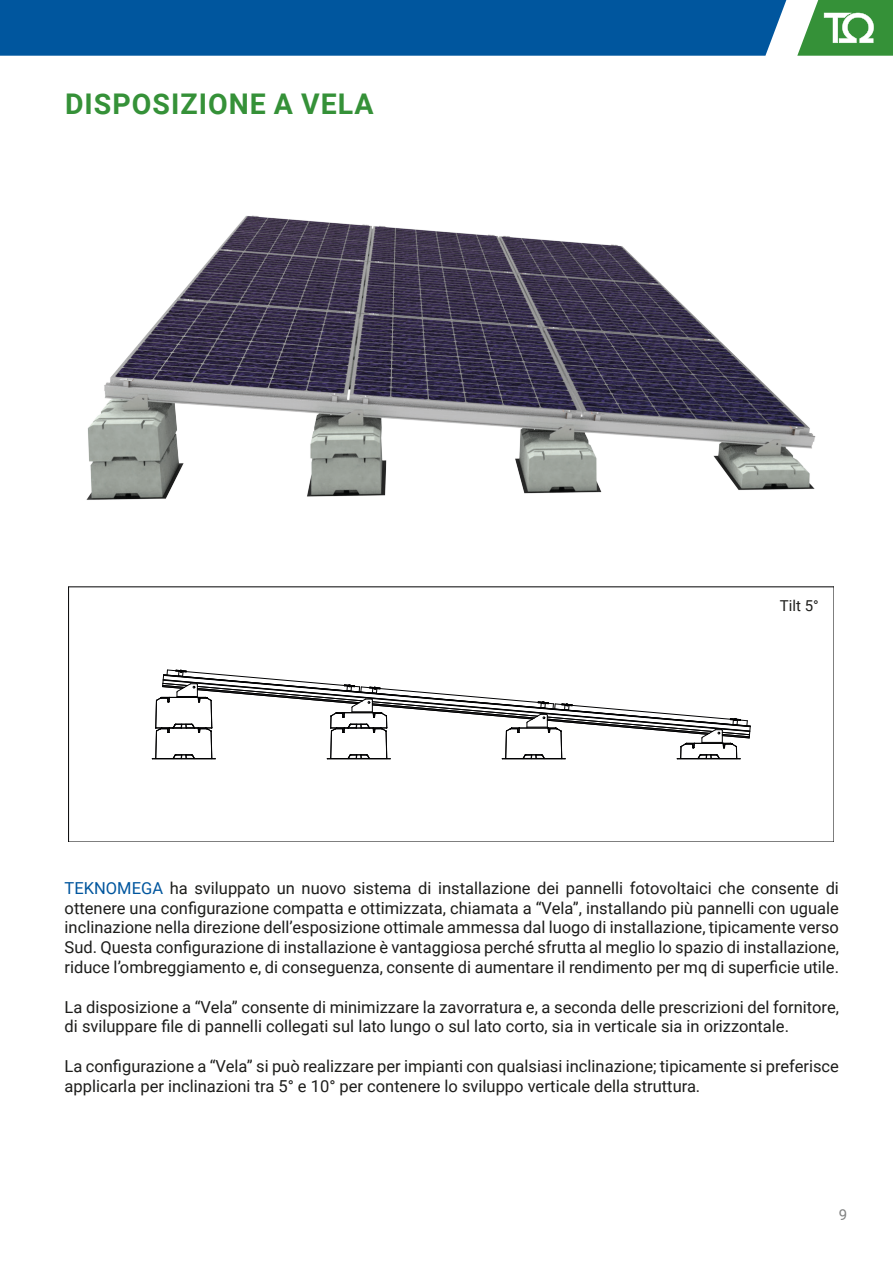
<style>
.page{position:relative;width:893px;height:1263px;background:#fff}
.page>*{position:absolute;margin:0;border:0;box-sizing:border-box;transform-origin:0 0}
.t1{font:700 28.5px "Roboto";letter-spacing:.035em;color:#359138}
.t2{font:16.5px/19.8px "Roboto";color:#1d1d1b}
.t3{font:15px "Roboto";color:#1d1d1b}
.t4{font:15px "Roboto";color:#808181}
.s1{color:#00569e}
</style>
<div class="page">
<img style="left:86px;top:215px;width:730px;height:285px">
<hr style="left:69px;top:587px;width:1px;height:255px;background:#020203">
<hr style="left:69px;top:842px;width:765px;height:1px;background:#020203">
<hr style="left:69px;top:587px;width:765px;height:1px;background:#020203">
<hr style="left:834px;top:587px;width:1px;height:255px;background:#020203">
<svg style="left:152px;top:669px;width:599px;height:91px"></svg>
<div style="left:0;top:0;width:786px;height:56px;background:#00569e"></div>
<svg style="left:797px;top:0;width:96px;height:56px"></svg>
<p class="t1" style="left:65px;top:84px;width:310px">DISPOSIZIONE A VELA</p>
<p class="t3" style="left:780px;top:595px;width:40px">Tilt 5°</p>
<p class="t2" style="left:65px;top:877px;width:776px;text-align:justify"><span class="s1">TEKNOMEGA</span> ha sviluppato un nuovo sistema di installazione dei pannelli fotovoltaici che consente di ottenere una configurazione compatta e ottimizzata, chiamata a “Vela”, installando più pannelli con uguale inclinazione nella direzione dell’esposizione ottimale ammessa dal luogo di installazione, tipicamente verso Sud. Questa configurazione di installazione è vantaggiosa perché sfrutta al meglio lo spazio di installazione, riduce l’ombreggiamento e, di conseguenza, consente di aumentare il rendimento per mq di superficie utile.</p>
<p class="t2" style="left:65px;top:996px;width:776px">La disposizione a “Vela” consente di minimizzare la zavorratura e, a seconda delle prescrizioni del fornitore, di sviluppare file di pannelli collegati sul lato lungo o sul lato corto, sia in verticale sia in orizzontale.</p>
<p class="t2" style="left:65px;top:1055px;width:776px">La configurazione a “Vela” si può realizzare per impianti con qualsiasi inclinazione; tipicamente si preferisce applicarla per inclinazioni tra 5° e 10° per contenere lo sviluppo verticale della struttura.</p>
<p class="t4" style="left:839px;top:1204px;width:10px">9</p>
</div>
